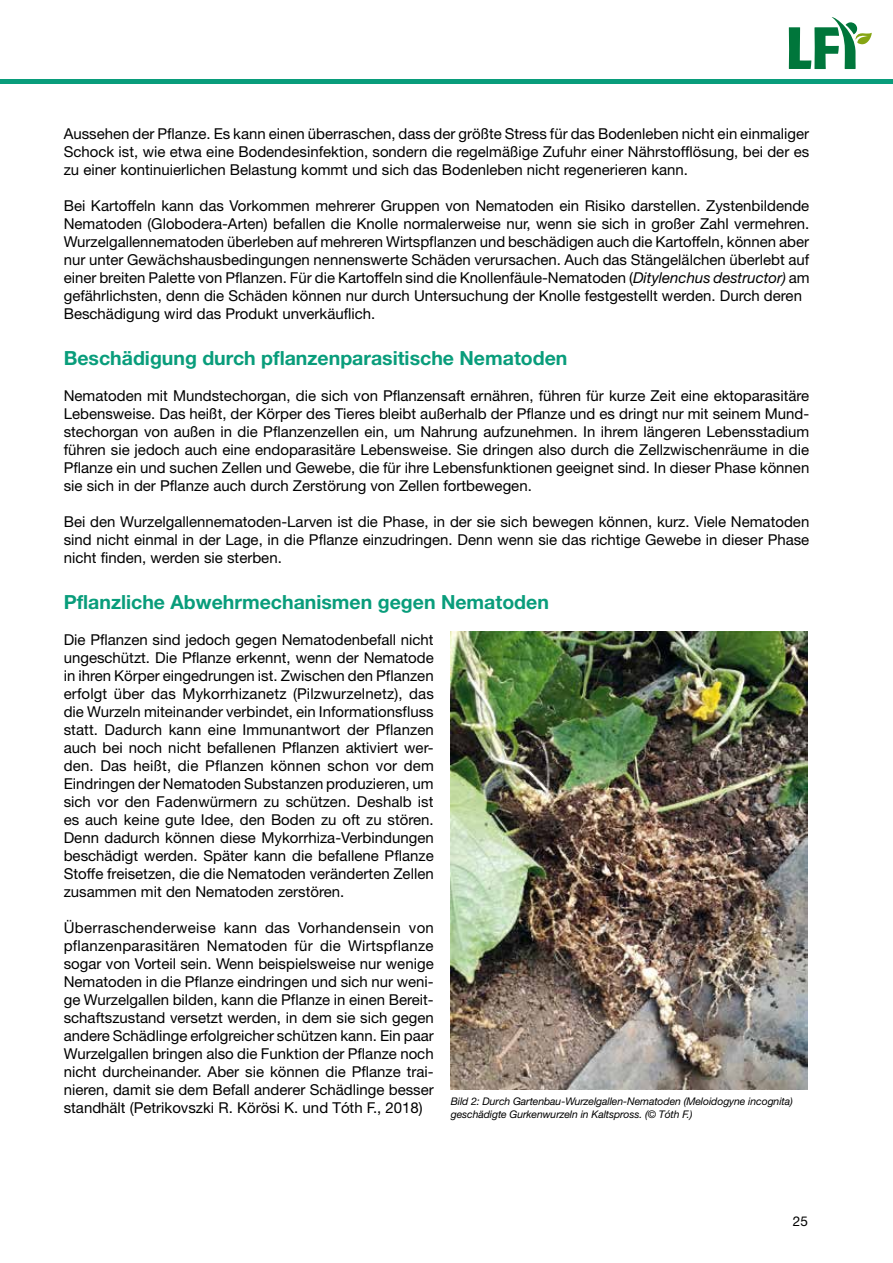
<style>
.page{position:relative;width:893px;height:1263px;background:#fff}
.page>*{position:absolute;margin:0;border:0;box-sizing:border-box;transform-origin:0 0}
.t1{font:700 19.5px "Helvetica Neue";color:#099d7b}
.t2{font:15px/18px "Helvetica Neue";color:#000;text-align:justify}
.t3{font:13.5px "Helvetica Neue";color:#000}
.t4{font:italic 10.5px/12.6px "Helvetica Neue";letter-spacing:-.01em;color:#000}
.s1{font-style:italic}
</style>
<div class="page">
<div style="left:0;top:79px;width:893px;height:5px;background:#099d7b"></div>
<svg style="left:789px;top:17px;width:83px;height:52px"></svg>
<img style="left:451px;top:631px;width:357px;height:458px">
<p class="t2" style="left:64px;top:125px;width:747px">Aussehen der Pflanze. Es kann einen überraschen, dass der größte Stress für das Bodenleben nicht ein einmaliger Schock ist, wie etwa eine Bodendesinfektion, sondern die regelmäßige Zufuhr einer Nährstofflösung, bei der es zu einer kontinuierlichen Belastung kommt und sich das Bodenleben nicht regenerieren kann.</p>
<p class="t2" style="left:64px;top:197px;width:747px;text-align:left">Bei Kartoffeln kann das Vorkommen mehrerer Gruppen von Nematoden ein Risiko darstellen. Zystenbildende Nematoden (Globodera-Arten) befallen die Knolle normalerweise nur, wenn sie sich in großer Zahl vermehren.<br>Wurzelgallennematoden überleben auf mehreren Wirtspflanzen und beschädigen auch die Kartoffeln, können aber nur unter Gewächshausbedingungen nennenswerte Schäden verursachen. Auch das Stängelälchen überlebt auf einer breiten Palette von Pflanzen. Für die Kartoffeln sind die Knollenfäule-Nematoden (<span class="s1">Ditylenchus destructor)</span> am gefährlichsten, denn die Schäden können nur durch Untersuchung der Knolle festgestellt werden. Durch deren Beschädigung wird das Produkt unverkäuflich.</p>
<h1 class="t1" style="left:64px;top:346px;width:505px">Beschädigung durch pflanzenparasitische Nematoden</h1>
<p class="t2" style="left:64px;top:386px;width:747px">Nematoden mit Mundstechorgan, die sich von Pflanzensaft ernähren, führen für kurze Zeit eine ektoparasitäre Lebensweise. Das heißt, der Körper des Tieres bleibt außerhalb der Pflanze und es dringt nur mit seinem Mund&shy;stechorgan von außen in die Pflanzenzellen ein, um Nahrung aufzunehmen. In ihrem längeren Lebensstadium führen sie jedoch auch eine endoparasitäre Lebensweise. Sie dringen also durch die Zellzwischenräume in die Pflanze ein und suchen Zellen und Gewebe, die für ihre Lebensfunktionen geeignet sind. In dieser Phase können sie sich in der Pflanze auch durch Zerstörung von Zellen fortbewegen.</p>
<p class="t2" style="left:64px;top:512px;width:747px">Bei den Wurzelgallennematoden-Larven ist die Phase, in der sie sich bewegen können, kurz. Viele Nematoden sind nicht einmal in der Lage, in die Pflanze einzudringen. Denn wenn sie das richtige Gewebe in dieser Phase nicht finden, werden sie sterben.</p>
<h1 class="t1" style="left:64px;top:589px;width:487px">Pflanzliche Abwehrmechanismen gegen Nematoden</h1>
<p class="t2" style="left:64px;top:630px;width:372px">Die Pflanzen sind jedoch gegen Nematodenbefall nicht ungeschützt. Die Pflanze erkennt, wenn der Nematode in ihren Körper eingedrungen ist. Zwischen den Pflanzen erfolgt über das Mykorrhizanetz (Pilzwurzelnetz), das die Wurzeln miteinander verbindet, ein Informationsfluss statt. Dadurch kann eine Immunantwort der Pflanzen auch bei noch nicht befallenen Pflanzen aktiviert wer&shy;den. Das heißt, die Pflanzen können schon vor dem Eindringen der Nematoden Substanzen produzieren, um sich vor den Fadenwürmern zu schützen. Deshalb ist es auch keine gute Idee, den Boden zu oft zu stören.<br>Denn dadurch können diese Mykorrhiza-Verbindungen beschädigt werden. Später kann die befallene Pflanze Stoffe freisetzen, die die Nematoden veränderten Zellen zusammen mit den Nematoden zerstören.</p>
<p class="t2" style="left:64px;top:918px;width:372px">Überraschenderweise kann das Vorhandensein von pflanzenparasitären Nematoden für die Wirtspflanze sogar von Vorteil sein. Wenn beispielsweise nur wenige Nematoden in die Pflanze eindringen und sich nur weni&shy;ge Wurzelgallen bilden, kann die Pflanze in einen Bereit&shy;schaftszustand versetzt werden, in dem sie sich gegen andere Schädlinge erfolgreicher schützen kann. Ein paar Wurzelgallen bringen also die Funktion der Pflanze noch nicht durcheinander. Aber sie können die Pflanze trai&shy;nieren, damit sie dem Befall anderer Schädlinge besser standhält (Petrikovszki R. Körösi K. und Tóth F., 2018)</p>
<p class="t4" style="left:451px;top:1095px;width:344px">Bild 2: Durch Gartenbau-Wurzelgallen-Nematoden (Meloidogyne incognita) geschädigte Gurkenwurzeln in Kaltspross. (© Tóth F.)</p>
<p class="t3" style="left:793px;top:1213px;width:17px">25</p>
</div>
